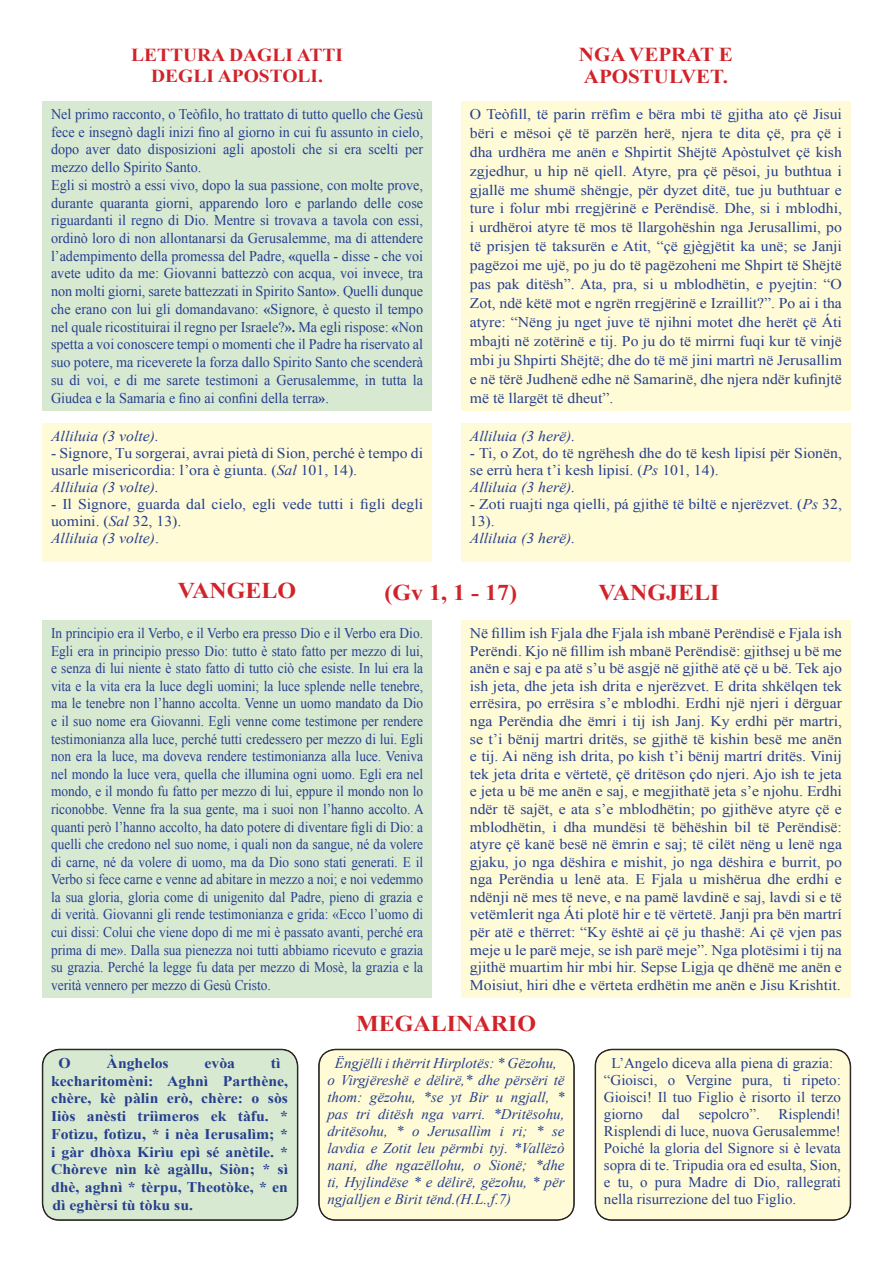
<style>
.page{position:relative;width:893px;height:1263px;background:#fff}
.page>*{position:absolute;margin:0;border:0;box-sizing:border-box;transform-origin:0 0}
.Normale{font:700 22.5px "Times New Roman";color:#d1232a;scale:1.07 1}
.Body_Text_2{font:700 19.65px "Times New Roman";color:#d1232a;scale:1.07 1}
.Body_Text_2-2{font:700 18.3px "Times New Roman";color:#d1232a;scale:1.07 1}
.t1{font:14.7px/17.5px "Times New Roman";color:#253f8e;scale:1.07 1}
.t2{font:14.7px/17.5px "Times New Roman";color:#253f8e;text-align:justify;scale:.91 1}
.t3{font:14.7px/17.7px "Times New Roman";color:#253f8e;text-align:justify;scale:.96 1}
.t4{font:14.7px/17px "Times New Roman";color:#253f8e}
.t5{font:italic 14.7px/17px "Times New Roman";color:#253f8e}
.Default{font:700 14.7px/17.7px "Times New Roman";color:#253f8e;scale:1.07 1}
.t6{font:italic 14.7px "Times New Roman";color:#253f8e;scale:1.07 1}
.s1{font-weight:700}
.s2{font-style:italic}
.s3{font-style:normal}
</style>
<div class="page">
<div style="left:43px;top:423px;width:389px;height:139px;background:#fffbd6"></div>
<div style="left:461px;top:423px;width:389px;height:139px;background:#fffbd6"></div>
<div style="left:43px;top:101px;width:389px;height:310px;background:#d8e9d2"></div>
<div style="left:461px;top:101px;width:389px;height:310px;background:#fffbd6"></div>
<div style="left:43px;top:620px;width:389px;height:378px;background:#d8e9d2"></div>
<div style="left:461px;top:620px;width:389px;height:378px;background:#fffbd6"></div>
<div style="left:42px;top:1049px;width:256px;height:171px;background:#d8e9d2;border-radius:17px"></div>
<div style="left:43px;top:1050px;width:254px;height:170px;border:1px solid #231f20;border-radius:17px"></div>
<div style="left:319px;top:1049px;width:255px;height:171px;background:#fffbd6;border-radius:17px"></div>
<div style="left:319px;top:1050px;width:255px;height:170px;border:1px solid #231f20;border-radius:17px"></div>
<div style="left:595px;top:1049px;width:255px;height:171px;background:#fffbd6;border-radius:17px"></div>
<div style="left:595px;top:1050px;width:255px;height:170px;border:1px solid #231f20;border-radius:17px"></div>
<p class="Body_Text_2-2" style="left:131px;top:42px;width:200px">LETTURA DAGLI ATTI</p>
<p class="Body_Text_2-2" style="left:151px;top:63px;width:162px">DEGLI APOSTOLI.</p>
<p class="t3" style="left:51px;top:105px;width:389px">Nel primo racconto, o Teòfilo, ho trattato di tutto quello che Gesù fece e insegnò dagli inizi fino al giorno in cui fu assunto in cielo, dopo aver dato disposizioni agli apostoli che si era scelti per mezzo dello Spirito Santo.</p>
<p class="t3" style="left:51px;top:176px;width:389px">Egli si mostrò a essi vivo, dopo la sua passione, con molte prove, durante quaranta giorni, apparendo loro e parlando delle cose riguardanti il regno di Dio. Mentre si trovava a tavola con essi, ordinò loro di non allontanarsi da Gerusalemme, ma di attendere l’adempimento della promessa del Padre, <span class="s1">«</span>quella - disse - che voi avete udito da me: Giovanni battezzò con acqua, voi invece, tra non molti giorni, sarete battezzati in Spirito Santo<span class="s1">»</span>. Quelli dunque che erano con lui gli domandavano: <span class="s1">«</span>Signore, è questo il tempo nel quale ricostituirai il regno per Israele?<span class="s1">».</span> Ma egli rispose: <span class="s1">«</span>Non spetta a voi conoscere tempi o momenti che il Padre ha riservato al suo potere, ma riceverete la forza dallo Spirito Santo che scenderà su di voi, e di me sarete testimoni a Gerusalemme, in tutta la Giudea e la Samaria e fino ai confini della terra<span class="s1">»</span>.</p>
<p class="t6" style="left:51px;top:426px;width:102px">Alliluia (3 volte).</p>
<p class="t1" style="left:51px;top:444px;width:349px;line-height:17px">- Signore, Tu sorgerai, avrai pietà di Sion, perché è tempo di usarle misericordia: l’ora è giunta. (<span class="s2">Sal</span> 101, 14).</p>
<p class="t6" style="left:51px;top:477px;width:102px">Alliluia (3 volte).</p>
<p class="t1" style="left:51px;top:495px;width:349px;line-height:17px">- Il Signore, guarda dal cielo, egli vede tutti i figli degli uomini. (<span class="s2">Sal</span> 32, 13).</p>
<p class="t6" style="left:51px;top:528px;width:102px">Alliluia (3 volte)<span class="s3">.</span></p>
<p class="Body_Text_2" style="left:579px;top:41px;width:145px">NGA VEPRAT E</p>
<p class="Body_Text_2" style="left:584px;top:63px;width:136px">APOSTULVET.</p>
<p class="t1" style="left:470px;top:104px;width:349px;line-height:18.9px;text-align:justify">O Teòfill, të parin rrëfìm e bëra mbi të gjitha ato çë Jisui bëri e mësoi çë të parzën herë, njera te dita çë, pra çë i dha urdhëra me anën e Shpirtit Shëjtë Apòstulvet çë kish zgjedhur, u hip në qiell. Atyre, pra çë pësoi, ju buthtua i gjallë me shumë shëngje, për dyzet ditë, tue ju buthtuar e ture i folur mbi rregjërinë e Perëndisë. Dhe, si i mblodhi, i urdhëroi atyre të mos të llargohëshin nga Jerusallimi, po të prisjen të taksurën e Atit, “çë gjègjëtit ka unë; se Janji pagëzoi me ujë, po ju do të pagëzoheni me Shpirt të Shëjtë pas pak ditësh”. Ata, pra, si u mblodhëtin, e pyejtin: “O Zot, ndë këtë mot e ngrën rregjërinë e Izraillit?”. Po ai i tha atyre: “Nëng ju nget juve të njihni motet dhe herët çë Áti mbajti në zotërinë e tij. Po ju do të mirrni fuqi kur të vinjë mbi ju Shpirti Shëjtë; dhe do të më jini martrì në Jerusallim e në tërë Judhenë edhe në Samarinë, dhe njera ndër kufinjtë më të llargët të dheut”.</p>
<p class="t6" style="left:470px;top:426px;width:100px">Alliluia (3 herë).</p>
<p class="t1" style="left:470px;top:444px;width:349px;line-height:17px">- Ti, o Zot, do të ngrëhesh dhe do të kesh lipisí për Sionën, se errù hera t’i kesh lipisí. (<span class="s2">Ps</span> 101, 14).</p>
<p class="t6" style="left:470px;top:477px;width:100px">Alliluia (3 herë).</p>
<p class="t1" style="left:470px;top:495px;width:349px;line-height:17px">- Zoti ruajti nga qielli, pá gjithë të biltë e njerëzvet. (<span class="s2">Ps</span> 32,<br>13).</p>
<p class="t6" style="left:470px;top:528px;width:100px">Alliluia (3 herë).</p>
<p class="Normale" style="left:178px;top:574px;width:112px">VANGELO</p>
<p class="Normale" style="left:384px;top:576px;width:125px">(Gv 1, 1 - 17)</p>
<p class="Normale" style="left:599px;top:576px;width:115px">VANGJELI</p>
<p class="t2" style="left:51px;top:624px;width:411px">In principio era il Verbo, e il Verbo era presso Dio e il Verbo era Dio.<br>Egli era in principio presso Dio: tutto è stato fatto per mezzo di lui, e senza di lui niente è stato fatto di tutto ciò che esiste. In lui era la vita e la vita era la luce degli uomini; la luce splende nelle tenebre, ma le tenebre non l’hanno accolta. Venne un uomo mandato da Dio e il suo nome era Giovanni. Egli venne come testimone per rendere testimonianza alla luce, perché tutti credessero per mezzo di lui. Egli non era la luce, ma doveva rendere testimonianza alla luce. Veniva nel mondo la luce vera, quella che illumina ogni uomo. Egli era nel mondo, e il mondo fu fatto per mezzo di lui, eppure il mondo non lo riconobbe. Venne fra la sua gente, ma i suoi non l’hanno accolto. A quanti però l’hanno accolto, ha dato potere di diventare figli di Dio: a quelli che credono nel suo nome, i quali non da sangue, né da volere di carne, né da volere di uomo, ma da Dio sono stati generati. E il Verbo si fece carne e venne ad abitare in mezzo a noi; e noi vedemmo la sua gloria, gloria come di unigenito dal Padre, pieno di grazia e di verità. Giovanni gli rende testimonianza e grida: «Ecco l’uomo di cui dissi: Colui che viene dopo di me mi è passato avanti, perché era prima di me». Dalla sua pienezza noi tutti abbiamo ricevuto e grazia su grazia. Perché la legge fu data per mezzo di Mosè, la grazia e la verità vennero per mezzo di Gesù Cristo.</p>
<p class="t1" style="left:470px;top:624px;width:349px;text-align:justify">Në fillim ish Fjala dhe Fjala ish mbanë Perëndisë e Fjala ish Perëndi. Kjo në fillim ish mbanë Perëndisë: gjithsej u bë me anën e saj e pa atë s’u bë asgjë në gjithë atë çë u bë. Tek ajo ish jeta, dhe jeta ish drita e njerëzvet. E drita shkëlqen tek errësira, po errësira s’e mblodhi. Erdhi një njeri i dërguar nga Perëndia dhe ëmri i tij ish Janj. Ky erdhi për martri, se t’i bënij martri dritës, se gjithë të kishin besë me anën e tij. Ai nëng ish drita, po kish t’i bënij martrí dritës. Vinij tek jeta drita e vërtetë, çë dritëson çdo njeri. Ajo ish te jeta e jeta u bë me anën e saj, e megjithatë jeta s’e njohu. Erdhi ndër të sajët, e ata s’e mblodhëtin; po gjithëve atyre çë e mblodhëtin, i dha mundësi të bëhëshin bil të Perëndisë: atyre çë kanë besë në ëmrin e saj; të cilët nëng u lenë nga gjaku, jo nga dëshira e mishit, jo nga dëshira e burrit, po nga Perëndia u lenë ata. E Fjala u mishërua dhe erdhi e ndënji në mes të neve, e na pamë lavdinë e saj, lavdi si e të vetëmlerit nga Áti plotë hir e të vërtetë. Janji pra bën martrí për atë e thërret: “Ky është ai çë ju thashë: Ai çë vjen pas meje u le parë meje, se ish parë meje”. Nga plotësimi i tij na gjithë muartim hir mbi hir. Sepse Ligja qe dhënë me anën e Moisiut, hiri dhe e vërteta erdhëtin me anën e Jisu Krishtit.</p>
<p class="Normale" style="left:356px;top:1008px;width:170px">MEGALINARIO</p>
<p class="Default" style="left:59px;top:1054px;width:13px">O</p>
<p class="Default" style="left:107px;top:1054px;width:60px">Ànghelos</p>
<p class="Default" style="left:205px;top:1054px;width:30px">evòa</p>
<p class="Default" style="left:51px;top:1054px;width:223px;text-indent:220px">tì kecharitomèni: Aghnì Parthène, chère, kè pàlin erò, chère: o sòs<br>Iiòs anèsti triìmeros ek tàfu. *<br>Fotìzu, fotìzu, * i nèa Ierusalìm; * i gàr dhòxa Kirìu epì sé anètile. *<br>Chòreve nìn kè agàllu, Siòn; * sì dhè, aghnì * tèrpu, Theotòke, * en dì eghèrsi tù tòku su.</p>
<p class="t5" style="left:327px;top:1054px;width:239px;text-indent:8px">Ëngjëlli i thërrit Hirplotës: * Gëzohu, o Virgjëreshë e dëlirë,* dhe përsëri të thom: gëzohu, *se yt Bir u ngjall, * pas tri ditësh nga varri. *Dritësohu, dritësohu, * o Jerusallìm i ri; * se lavdia e Zotit leu përmbi tyj. *Vallëzò nani, dhe ngazëllohu, o Sionë; *dhe ti, Hyjlindëse * e dëlirë, gëzohu, * për ngjalljen e Birit tënd.(H.L.,f.7)</p>
<p class="t4" style="left:604px;top:1054px;width:239px;text-indent:8px">L’Angelo diceva alla piena di grazia: “Gioisci, o Vergine pura, ti ripeto:<br>Gioisci! Il tuo Figlio è risorto il terzo giorno</p>
<p class="t4" style="left:604px;top:1105px;width:239px;text-align:justify;text-indent:175px">Risplendi!<br>Risplendi di luce, nuova Gerusalemme!<br>Poiché la gloria del Signore si è levata sopra di te. Tripudia ora ed esulta, Sion, e tu, o pura Madre di Dio, rallegrati nella risurrezione del tuo Figlio.</p>
<p class="t4" style="left:662px;top:1105px;width:20px">dal</p>
<p class="t4" style="left:699px;top:1105px;width:63px">sepolcro”.</p>
</div>
